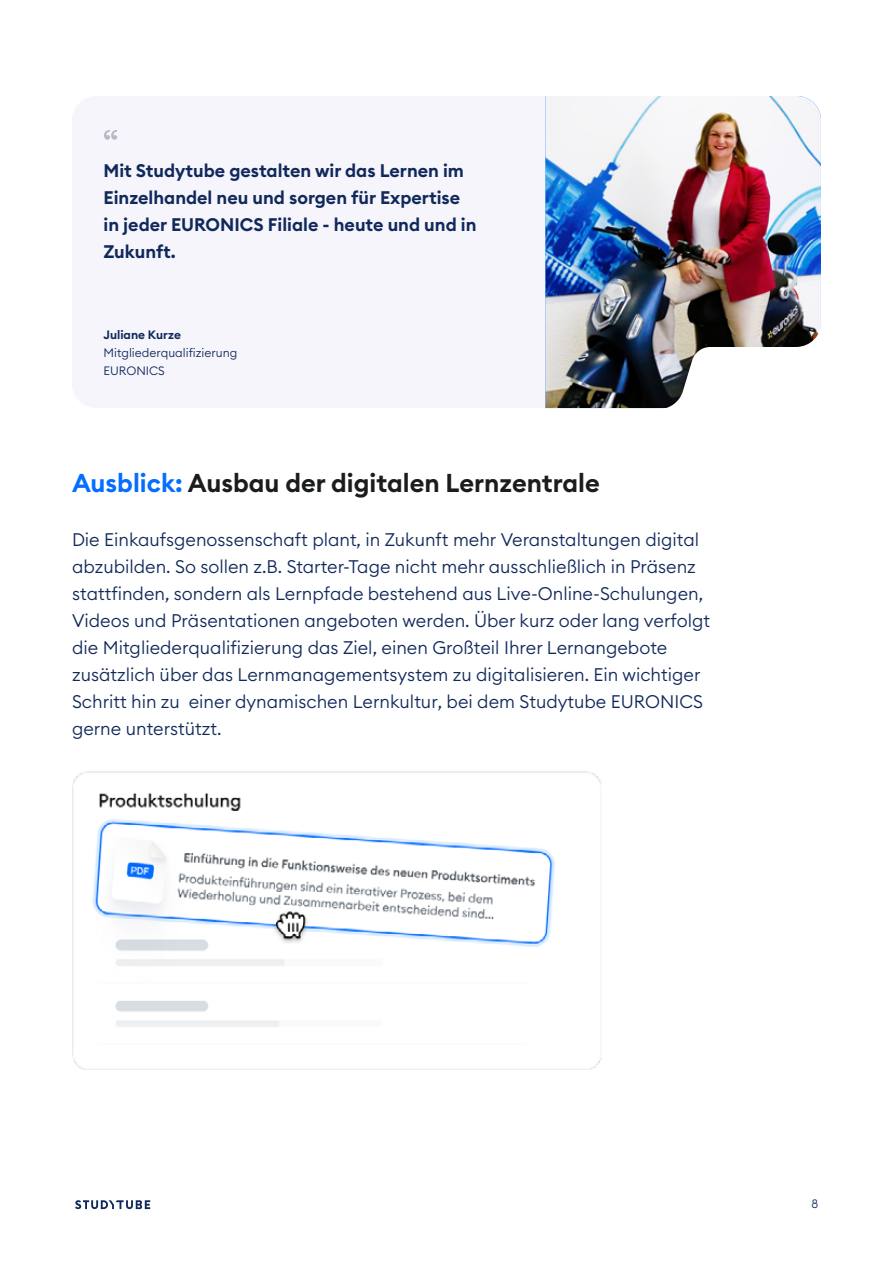
<style>
.page{position:relative;width:893px;height:1263px;background:#fff}
.page>*{position:absolute;margin:0;border:0;box-sizing:border-box;transform-origin:0 0}
.t1{font:600 25.5px "Euclid Circular B";color:#1a1c1e}
.t2{font:300 18px/27px "Euclid Circular B";color:#11295a}
.t3{font:600 18px/27px "Euclid Circular B";color:#11295a}
.t4{font:300 12px/18px "Euclid Circular B";color:#11295a}
.t5{font:600 12px "Euclid Circular B";color:#11295a}
.s1{color:#056dff}
</style>
<div class="page">
<svg style="left:75px;top:1200px;width:75px;height:9px"></svg>
<div style="left:72px;top:96px;width:748px;height:312px;background:#f6f5fc;border-radius:24px"></div>
<svg style="left:104px;top:130px;width:13px;height:10px"></svg>
<img style="left:545px;top:96px;width:275px;height:312px">
<svg style="left:658px;top:321px;width:163px;height:88px"></svg>
<img style="left:72px;top:771px;width:530px;height:299px">
<p class="t3" style="left:104px;top:157px;width:374px">Mit Studytube gestalten wir das Lernen im Einzelhandel neu und sorgen für Expertise in jeder EURONICS Filiale - heute und und in Zukunft.</p>
<p class="t5" style="left:104px;top:327px;width:79px">Juliane Kurze</p>
<p class="t4" style="left:104px;top:344px;width:135px">Mitgliederqualifizierung<br>EURONICS</p>
<h1 class="t1" style="left:72px;top:466px;width:529px"><span class="s1">Ausblick:</span> Ausbau der digitalen Lernzentrale</h1>
<p class="t2" style="left:72px;top:526px;width:639px">Die Einkaufsgenossenschaft plant, in Zukunft mehr Veranstaltungen digital abzubilden. So sollen z.B. Starter-Tage nicht mehr ausschließlich in Präsenz stattfinden, sondern als Lernpfade bestehend aus Live-Online-Schulungen, Videos und Präsentationen angeboten werden. Über kurz oder lang verfolgt die Mitgliederqualifizierung das Ziel, einen Großteil Ihrer Lernangebote zusätzlich über das Lernmanagementsystem zu digitalisieren. Ein wichtiger Schritt hin zu einer dynamischen Lernkultur, bei dem Studytube EURONICS gerne unterstützt.</p>
<p class="t4" style="left:811px;top:1195px;width:8px">8</p>
</div>
